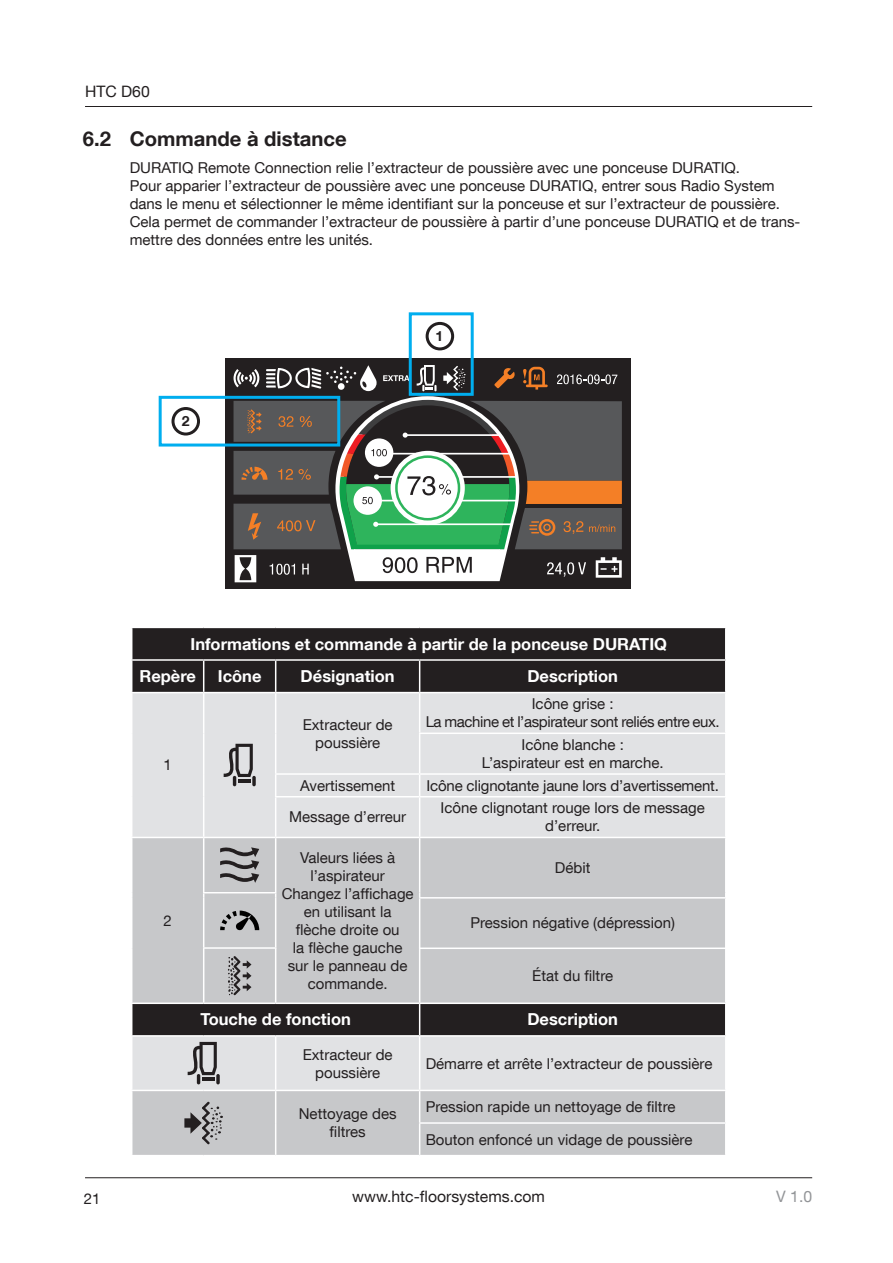
<style>
.page{position:relative;width:893px;height:1263px;background:#fff}
.page>*{position:absolute;margin:0;border:0;box-sizing:border-box;transform-origin:0 0}
.t1{font:700 20.25px "Helvetica Neue LT Com";color:#231f20}
.Tabell_Rubrik_Text_c{font:700 16.5px "Helvetica Neue LT Com";color:#fff}
.t2{font:15.75px "Helvetica Neue LT Com";color:#231f20}
.t3{font:15.75px "Helvetica Neue LT Com";color:#939598}
.Tabell_Text_centrera{font:15px/18px "Helvetica Neue LT Com";color:#231f20;text-align:center}
.KAB_bodytext{font:15px/18px "Helvetica Neue LT Com";color:#231f20}
.Tabell_Text{font:15px "Helvetica Neue LT Com";color:#231f20}
.Tabell_Text_centrera-2{font:15px "Helvetica Neue LT Com";letter-spacing:-.025em;color:#231f20}
.t4{font:700 13.95px "Helvetica Neue LT Com";color:#231f20}
</style>
<div class="page">
<hr style="left:85px;top:1177px;width:727px;height:1px;background:#231f20">
<hr style="left:85px;top:106px;width:727px;height:1px;background:#231f20">
<div style="left:225px;top:358px;width:406px;height:230px;background:#231f20"></div>
<svg style="left:234px;top:365px;width:388px;height:217px"></svg>
<div style="left:132px;top:628px;width:593px;height:64px;background:#231f20"></div>
<div style="left:132px;top:693px;width:593px;height:144px;background:#e1e2e4"></div>
<svg style="left:132px;top:838px;width:593px;height:317px;background:#babbbd"></svg>
<hr style="left:131px;top:659px;width:73px;height:2px;background:#fff">
<hr style="left:204px;top:659px;width:72px;height:2px;background:#fff">
<hr style="left:203px;top:661px;width:1px;height:31px;background:#fff">
<hr style="left:276px;top:659px;width:144px;height:2px;background:#fff">
<hr style="left:275px;top:661px;width:1px;height:31px;background:#fff">
<hr style="left:420px;top:659px;width:306px;height:2px;background:#fff">
<hr style="left:419px;top:661px;width:1px;height:31px;background:#fff">
<hr style="left:203px;top:693px;width:1px;height:40px;background:#fff">
<hr style="left:275px;top:693px;width:1px;height:40px;background:#fff">
<hr style="left:419px;top:693px;width:1px;height:39px;background:#fff">
<hr style="left:203px;top:733px;width:1px;height:41px;background:#fff">
<hr style="left:275px;top:733px;width:1px;height:40px;background:#fff">
<hr style="left:419px;top:732px;width:307px;height:2px;background:#fff">
<hr style="left:419px;top:734px;width:1px;height:39px;background:#fff">
<svg style="left:203px;top:774px;width:1px;height:23px"></svg>
<hr style="left:275px;top:773px;width:145px;height:2px;background:#fff">
<svg style="left:275px;top:775px;width:1px;height:21px"></svg>
<hr style="left:420px;top:773px;width:306px;height:2px;background:#fff">
<svg style="left:419px;top:775px;width:1px;height:21px"></svg>
<hr style="left:203px;top:797px;width:1px;height:40px;background:#fff">
<hr style="left:275px;top:796px;width:145px;height:1px;background:#fff">
<hr style="left:275px;top:797px;width:1px;height:40px;background:#fff">
<hr style="left:420px;top:796px;width:306px;height:1px;background:#fff">
<hr style="left:419px;top:797px;width:1px;height:40px;background:#fff">
<hr style="left:203px;top:838px;width:1px;height:54px;background:#fff">
<hr style="left:275px;top:838px;width:1px;height:54px;background:#fff">
<hr style="left:419px;top:838px;width:1px;height:55px;background:#fff">
<hr style="left:203px;top:892px;width:73px;height:1px;background:#fff">
<hr style="left:203px;top:898px;width:1px;height:49px;background:#fff">
<hr style="left:275px;top:898px;width:1px;height:49px;background:#fff">
<hr style="left:419px;top:897px;width:307px;height:1px;background:#fff">
<hr style="left:419px;top:898px;width:1px;height:50px;background:#fff">
<hr style="left:203px;top:947px;width:73px;height:2px;background:#fff">
<hr style="left:203px;top:948px;width:1px;height:54px;background:#fff">
<hr style="left:275px;top:948px;width:1px;height:54px;background:#fff">
<hr style="left:419px;top:947px;width:307px;height:2px;background:#fff">
<hr style="left:419px;top:949px;width:1px;height:53px;background:#fff">
<hr style="left:131px;top:1002px;width:73px;height:2px;background:#fff">
<hr style="left:204px;top:1002px;width:72px;height:2px;background:#fff">
<hr style="left:276px;top:1002px;width:144px;height:2px;background:#fff">
<hr style="left:420px;top:1002px;width:306px;height:2px;background:#fff">
<hr style="left:419px;top:1004px;width:1px;height:31px;background:#fff">
<hr style="left:131px;top:1035px;width:73px;height:2px;background:#fff">
<hr style="left:204px;top:1035px;width:72px;height:2px;background:#fff">
<hr style="left:276px;top:1035px;width:144px;height:2px;background:#fff">
<hr style="left:275px;top:1037px;width:1px;height:53px;background:#fff">
<hr style="left:420px;top:1035px;width:306px;height:2px;background:#fff">
<hr style="left:419px;top:1037px;width:1px;height:53px;background:#fff">
<hr style="left:131px;top:1090px;width:73px;height:1px;background:#fff">
<hr style="left:204px;top:1090px;width:72px;height:1px;background:#fff">
<hr style="left:276px;top:1090px;width:144px;height:1px;background:#fff">
<hr style="left:275px;top:1091px;width:1px;height:32px;background:#fff">
<hr style="left:420px;top:1090px;width:306px;height:1px;background:#fff">
<hr style="left:419px;top:1091px;width:1px;height:31px;background:#fff">
<hr style="left:275px;top:1123px;width:1px;height:32px;background:#fff">
<hr style="left:419px;top:1122px;width:307px;height:2px;background:#fff">
<hr style="left:419px;top:1124px;width:1px;height:31px;background:#fff">
<svg style="left:224px;top:744px;width:29px;height:42px"></svg>
<svg style="left:252px;top:776px;width:4px;height:10px"></svg>
<svg style="left:220px;top:847px;width:39px;height:36px"></svg>
<svg style="left:220px;top:910px;width:39px;height:20px"></svg>
<svg style="left:228px;top:956px;width:23px;height:39px"></svg>
<svg style="left:188px;top:1042px;width:29px;height:42px"></svg>
<svg style="left:216px;top:1074px;width:4px;height:10px"></svg>
<svg style="left:184px;top:1102px;width:39px;height:42px;background:#9f9fa0"></svg>
<div style="left:426px;top:322px;width:28px;height:28px;border:3px solid #231f20;border-radius:50%"></div>
<div style="left:171px;top:407px;width:29px;height:28px;border:3px solid #231f20;border-radius:50%"></div>
<div style="left:159px;top:396px;width:181px;height:50px;border:3px solid #00aeef"></div>
<div style="left:409px;top:312px;width:65px;height:84px;border:3px solid #00aeef"></div>
<p class="t2" style="left:85px;top:82px;width:66px">HTC D60</p>
<p class="t1" style="left:83px;top:126px;width:265px">6.2 Commande à distance</p>
<p class="KAB_bodytext" style="left:130px;top:158px;width:672px">DURATIQ Remote Connection relie l’extracteur de poussière avec une ponceuse DURATIQ.<br>Pour apparier l’extracteur de poussière avec une ponceuse DURATIQ, entrer sous Radio System dans le menu et sélectionner le même identifiant sur la ponceuse et sur l’extracteur de poussière.<br>Cela permet de commander l’extracteur de poussière à partir d’une ponceuse DURATIQ et de trans&shy;mettre des données entre les unités.</p>
<p class="t4" style="left:182px;top:412px;width:9px">2</p>
<p class="t4" style="left:436px;top:327px;width:9px">1</p>
<p class="Tabell_Rubrik_Text_c" style="left:190px;top:633px;width:478px">Informations et commande à partir de la ponceuse DURATIQ</p>
<p class="Tabell_Rubrik_Text_c" style="left:139px;top:666px;width:58px">Repère</p>
<p class="Tabell_Rubrik_Text_c" style="left:218px;top:666px;width:45px">Icône</p>
<p class="Tabell_Rubrik_Text_c" style="left:301px;top:666px;width:96px">Désignation</p>
<p class="Tabell_Rubrik_Text_c" style="left:527px;top:666px;width:92px">Description</p>
<p class="Tabell_Text_centrera" style="left:164px;top:756px;width:10px">1</p>
<p class="Tabell_Text_centrera" style="left:164px;top:911px;width:10px">2</p>
<p class="Tabell_Text_centrera" style="left:303px;top:715px;width:91px">Extracteur de poussière</p>
<p class="Tabell_Text_centrera" style="left:532px;top:695px;width:83px">Icône grise :</p>
<p class="Tabell_Text_centrera-2" style="left:426px;top:713px;width:296px">La machine et l’aspirateur sont reliés entre eux.</p>
<p class="Tabell_Text_centrera" style="left:521px;top:735px;width:104px">Icône blanche :</p>
<p class="Tabell_Text_centrera" style="left:482px;top:753px;width:183px">L’aspirateur est en marche.</p>
<p class="Tabell_Text_centrera" style="left:300px;top:776px;width:97px">Avertissement</p>
<p class="Tabell_Text_centrera" style="left:426px;top:776px;width:294px">Icône clignotante jaune lors d’avertissement.</p>
<p class="Tabell_Text_centrera" style="left:289px;top:808px;width:119px">Message d’erreur</p>
<p class="Tabell_Text_centrera" style="left:441px;top:799px;width:266px">Icône clignotant rouge lors de message d’erreur.</p>
<p class="Tabell_Text_centrera" style="left:300px;top:848px;width:97px">Valeurs liées à l’aspirateur</p>
<p class="Tabell_Text_centrera" style="left:282px;top:884px;width:133px">Changez l’affichage en utilisant la<br>flèche droite ou<br>la flèche gauche sur le panneau de commande.</p>
<p class="Tabell_Text_centrera" style="left:555px;top:858px;width:37px">Débit</p>
<p class="Tabell_Text_centrera" style="left:470px;top:914px;width:206px">Pression négative (dépression)</p>
<p class="Tabell_Text_centrera" style="left:532px;top:966px;width:82px">État du filtre</p>
<p class="Tabell_Rubrik_Text_c" style="left:201px;top:1009px;width:152px">Touche de fonction</p>
<p class="Tabell_Rubrik_Text_c" style="left:527px;top:1009px;width:92px">Description</p>
<p class="Tabell_Text_centrera" style="left:303px;top:1045px;width:91px">Extracteur de poussière</p>
<p class="Tabell_Text" style="left:426px;top:1054px;width:288px">Démarre et arrête l’extracteur de poussière</p>
<p class="Tabell_Text_centrera" style="left:299px;top:1105px;width:99px">Nettoyage des filtres</p>
<p class="Tabell_Text" style="left:426px;top:1097px;width:251px">Pression rapide un nettoyage de filtre</p>
<p class="Tabell_Text" style="left:426px;top:1130px;width:268px">Bouton enfoncé un vidage de poussière</p>
<p class="KAB_bodytext" style="left:84px;top:1189px;width:18px">21</p>
<p class="t2" style="left:352px;top:1187px;width:194px">www.htc-floorsystems.com</p>
<p class="t3" style="left:776px;top:1187px;width:37px">V 1.0</p>
</div>
